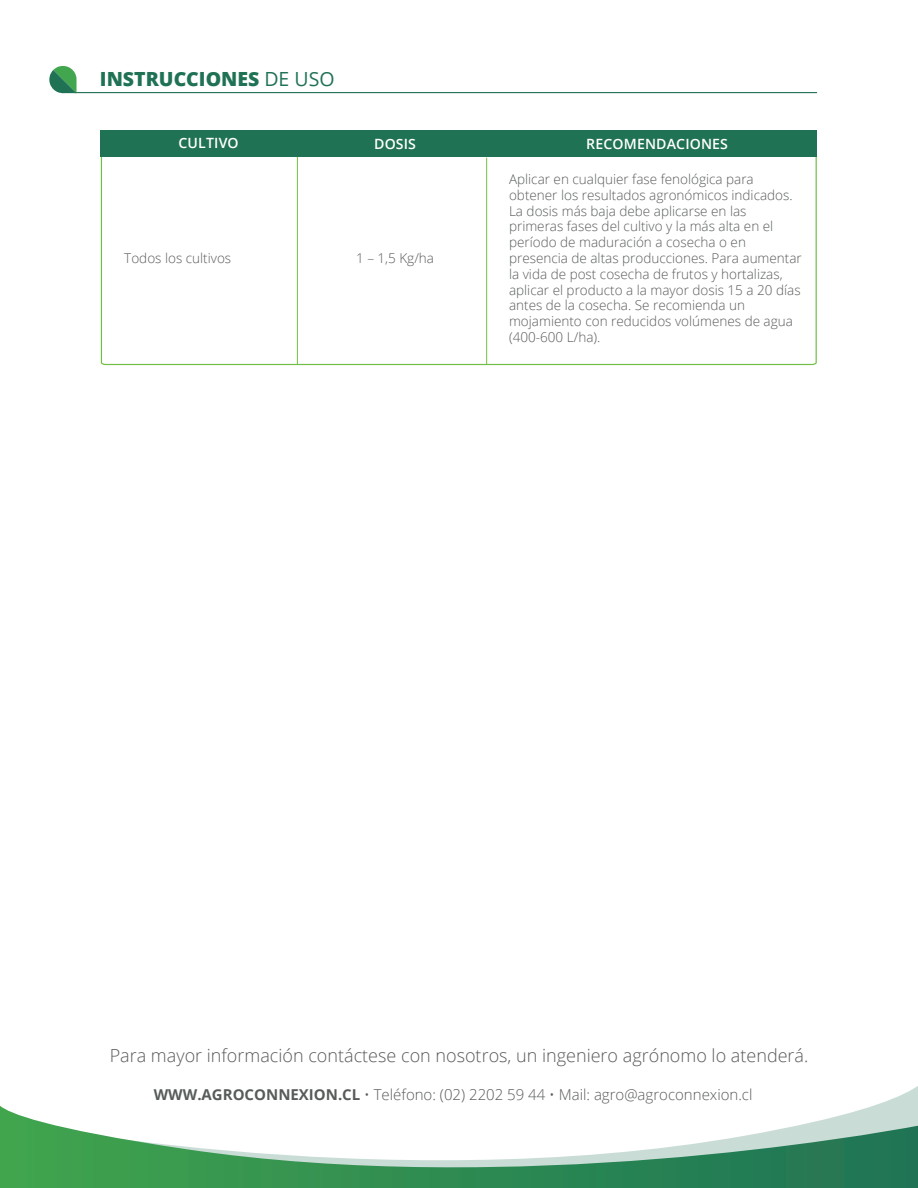
<style>
.page{position:relative;width:918px;height:1188px;background:#fff}
.page>*{position:absolute;margin:0;border:0;box-sizing:border-box;transform-origin:0 0}
.t1{font:800 19.5px "Open Sans";color:#207254}
.t2{font:300 18px "Open Sans";color:#585b5b}
.t3{font:300 15px "Open Sans";color:#585b5b}
.t4{font:600 14.1px "Open Sans";letter-spacing:.01em;color:#fff}
.t5{font:300 13.5px/15.8px "Open Sans";color:#585b5b}
.s1{font-weight:400}
.s2{font-weight:700}
</style>
<div class="page">
<svg style="left:100px;top:152px;width:717px;height:214px"></svg>
<hr style="left:297px;top:153px;width:1px;height:211px;background:#71bf44">
<hr style="left:486px;top:158px;width:1px;height:207px;background:#71bf44">
<div style="left:101px;top:130px;width:716px;height:27px;background:#207254"></div>
<hr style="left:75px;top:92px;width:742px;height:1px;background:#207254">
<svg style="left:49px;top:66px;width:28px;height:27px"></svg>
<svg style="left:0;top:1106px;width:918px;height:82px"></svg>
<h1 class="t1" style="left:100px;top:64px;width:236px">INSTRUCCIONES <span class="s1">DE USO</span></h1>
<p class="t4" style="left:179px;top:133px;width:62px">CULTIVO</p>
<p class="t4" style="left:374px;top:134px;width:43px">DOSIS</p>
<p class="t4" style="left:586px;top:134px;width:143px">RECOMENDACIONES</p>
<p class="t5" style="left:124px;top:250px;width:108px">Todos los cultivos</p>
<p class="t5" style="left:356px;top:250px;width:79px">1 – 1,5 Kg/ha</p>
<p class="t5" style="left:509px;top:171px;width:294px">Aplicar en cualquier fase fenológica para obtener los resultados agronómicos indicados.<br>La dosis más baja debe aplicarse en las primeras fases del cultivo y la más alta en el período de maduración a cosecha o en presencia de altas producciones. Para aumentar la vida de post cosecha de frutos y hortalizas, aplicar el producto a la mayor dosis 15 a 20 días antes de la cosecha. Se recomienda un mojamiento con reducidos volúmenes de agua (400-600 L/ha).</p>
<h2 class="t2" style="left:110px;top:1043px;width:700px">Para mayor información contáctese con nosotros, un ingeniero agrónomo lo atenderá.</h2>
<p class="t3" style="left:154px;top:1084px;width:600px"><span class="s2">WWW.AGROCONNEXION.CL</span> • Teléfono: (02) 2202 59 44 • Mail: agro@agroconnexion.cl</p>
</div>
